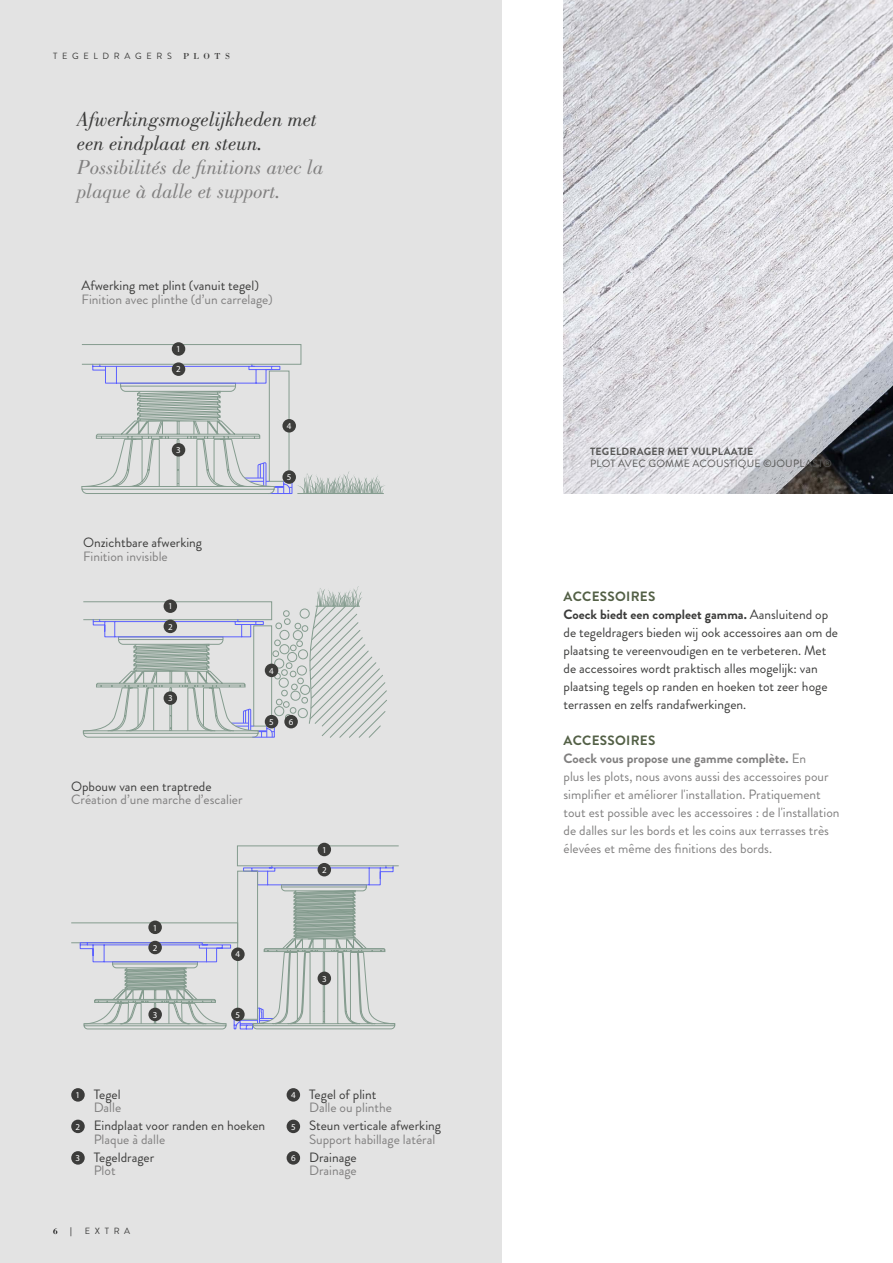
<style>
.page{position:relative;width:893px;height:1263px;background:#fff}
.page>*{position:absolute;margin:0;border:0;box-sizing:border-box;transform-origin:0 0}
.t1{font:italic 21px/24px "Bodoni Std";color:#818080}
.t2{font:italic 21px/24px "Bodoni Std";color:#3c3c3b}
.t3{font:13.5px/18px "Brandon Grotesque";color:#3c3c3b}
.t4{font:13.5px/18px "Brandon Grotesque";color:#818080}
.t5{font:10.5px "Brandon Grotesque";letter-spacing:.02em;color:#575756}
.t6{font:700 10.5px "Brandon Grotesque";letter-spacing:.02em;color:#575756}
.t7{font:9px "Brandon Grotesque";letter-spacing:.52em;color:#3c3c3b}
.t8{font:9px "Myriad Pro";color:#fff}
.s1{font-family:"Bodoni Std"}
.s2{font-family:"Myriad Pro";font-size:9px;color:#fff}
.s3{color:#818080}
.s4{font-family:"Bodoni Std";color:#000}
.s5{color:#3c3c3b}
.s6{font-weight:700;color:#536046}
.s7{font-weight:700}
</style>
<div class="page">
<div style="left:0;top:0;width:501px;height:1263px;background:#e3e3e3"></div>
<img style="left:563px;top:0;width:330px;height:494px">
<svg style="left:81px;top:364px;width:304px;height:130px"></svg>
<div style="left:82px;top:344px;width:219px;height:20px;border:1px solid #859c8f"></div>
<div style="left:172px;top:342px;width:13px;height:14px;background:#3d3d3b;border-radius:50%"></div>
<div style="left:172px;top:362px;width:13px;height:14px;background:#3d3d3b;border-radius:50%"></div>
<div style="left:172px;top:443px;width:13px;height:14px;background:#3d3d3b;border-radius:50%"></div>
<div style="left:282px;top:419px;width:14px;height:13px;background:#3d3d3b;border-radius:50%"></div>
<div style="left:282px;top:470px;width:14px;height:14px;background:#3d3d3b;border-radius:50%"></div>
<svg style="left:83px;top:586px;width:304px;height:152px"></svg>
<div style="left:164px;top:691px;width:13px;height:14px;background:#3d3d3b;border-radius:50%"></div>
<div style="left:265px;top:664px;width:13px;height:13px;background:#3d3d3b;border-radius:50%"></div>
<div style="left:265px;top:715px;width:13px;height:13px;background:#3d3d3b;border-radius:50%"></div>
<div style="left:284px;top:715px;width:14px;height:13px;background:#3d3d3b;border-radius:50%"></div>
<div style="left:164px;top:599px;width:13px;height:14px;background:#3d3d3b;border-radius:50%"></div>
<div style="left:164px;top:620px;width:13px;height:13px;background:#3d3d3b;border-radius:50%"></div>
<svg style="left:237px;top:845px;width:162px;height:179px"></svg>
<svg style="left:71px;top:865px;width:324px;height:164px"></svg>
<div style="left:237px;top:871px;width:21px;height:148px;border:1px solid #859c8f"></div>
<div style="left:231px;top:947px;width:14px;height:14px;background:#3d3d3b;border-radius:50%"></div>
<div style="left:231px;top:1008px;width:14px;height:13px;background:#3d3d3b;border-radius:50%"></div>
<div style="left:148px;top:920px;width:14px;height:14px;background:#3d3d3b;border-radius:50%"></div>
<div style="left:318px;top:843px;width:13px;height:13px;background:#3d3d3b;border-radius:50%"></div>
<div style="left:148px;top:941px;width:14px;height:13px;background:#3d3d3b;border-radius:50%"></div>
<div style="left:318px;top:863px;width:13px;height:13px;background:#3d3d3b;border-radius:50%"></div>
<div style="left:148px;top:1008px;width:14px;height:13px;background:#3d3d3b;border-radius:50%"></div>
<div style="left:318px;top:971px;width:13px;height:14px;background:#3d3d3b;border-radius:50%"></div>
<div style="left:71px;top:1088px;width:14px;height:14px;background:#3c3c3b;border-radius:50%"></div>
<div style="left:71px;top:1120px;width:14px;height:13px;background:#3c3c3b;border-radius:50%"></div>
<div style="left:71px;top:1151px;width:14px;height:14px;background:#3c3c3b;border-radius:50%"></div>
<div style="left:287px;top:1088px;width:13px;height:14px;background:#3c3c3b;border-radius:50%"></div>
<div style="left:287px;top:1120px;width:13px;height:13px;background:#3c3c3b;border-radius:50%"></div>
<div style="left:287px;top:1151px;width:13px;height:14px;background:#3c3c3b;border-radius:50%"></div>
<p class="t7" style="left:53px;top:50px;width:178px">TEGELDRAGERS <span class="s1">PLOTS</span></p>
<h1 class="t2" style="left:77px;top:108px;width:241px">Afwerkingsmogelijkheden met een eindplaat en steun.</h1>
<h1 class="t1" style="left:77px;top:156px;width:248px">Possibilités de finitions avec la plaque à dalle et support.</h1>
<p class="t3" style="left:82px;top:277px;width:179px">Afwerking met plint (vanuit tegel)</p>
<p class="t4" style="left:82px;top:290px;width:193px">Finition avec plinthe (d’un carrelage)</p>
<p class="t8" style="left:176px;top:344px;width:6px">1</p>
<p class="t8" style="left:176px;top:364px;width:6px">2</p>
<p class="t8" style="left:176px;top:444px;width:6px">3</p>
<p class="t8" style="left:287px;top:420px;width:6px">4</p>
<p class="t8" style="left:287px;top:472px;width:6px">5</p>
<p class="t3" style="left:83px;top:534px;width:121px">Onzichtbare afwerking</p>
<p class="t4" style="left:83px;top:547px;width:86px">Finition invisible</p>
<p class="t8" style="left:168px;top:601px;width:6px">1</p>
<p class="t8" style="left:168px;top:621px;width:6px">2</p>
<p class="t8" style="left:168px;top:693px;width:6px">3</p>
<p class="t8" style="left:269px;top:665px;width:6px">4</p>
<p class="t3" style="left:71px;top:777px;width:142px">Opbouw van een traptrede</p>
<p class="t4" style="left:71px;top:791px;width:173px">Création d’une marche d’escalier</p>
<p class="t8" style="left:269px;top:716px;width:6px">5</p>
<p class="t8" style="left:289px;top:716px;width:6px">6</p>
<p class="t8" style="left:153px;top:922px;width:6px">1</p>
<p class="t8" style="left:153px;top:942px;width:6px">2</p>
<p class="t8" style="left:153px;top:1009px;width:6px">3</p>
<p class="t8" style="left:236px;top:949px;width:6px">4</p>
<p class="t8" style="left:236px;top:1009px;width:6px">5</p>
<p class="t8" style="left:322px;top:844px;width:6px">1</p>
<p class="t8" style="left:322px;top:864px;width:6px">2</p>
<p class="t8" style="left:322px;top:973px;width:6px">3</p>
<p class="t3" style="left:76px;top:1087px;width:47px;line-height:13.5px;text-align:right"><span class="s2">1</span> Tegel<br><span class="s3">Dalle</span></p>
<p class="t3" style="left:94px;top:1119px;width:173px;line-height:13.5px;text-indent:-18px"><span class="s2">2</span> Eindplaat voor randen en hoeken<br><span class="s3">Plaque à dalle</span></p>
<p class="t3" style="left:94px;top:1150px;width:62px;line-height:13.5px;text-indent:-18px"><span class="s2">3</span> Tegeldrager<br><span class="s3">Plot</span></p>
<p class="t7" style="left:53px;top:1224px;width:79px"><span class="s4">6 |</span> EXTRA</p>
<p class="t4" style="left:309px;top:1087px;width:84px;line-height:13.5px;text-indent:-18px"><span class="s2">4</span> <span class="s5">Tegel of plint<br></span>Dalle ou plinthe</p>
<p class="t3" style="left:309px;top:1119px;width:133px;line-height:13.5px;text-indent:-18px"><span class="s2">5</span> Steun verticale afwerking<br><span class="s3">Support habillage latéral</span></p>
<p class="t3" style="left:291px;top:1150px;width:67px;line-height:13.5px;text-align:right"><span class="s2">6</span> Drainage<br><span class="s3">Drainage</span></p>
<p class="t6" style="left:590px;top:444px;width:165px">TEGELDRAGER MET VULPLAATJE</p>
<p class="t5" style="left:590px;top:456px;width:243px">PLOT AVEC GOMME ACOUSTIQUE ©JOUPLAST®</p>
<p class="t3" style="left:563px;top:587px;width:276px"><span class="s6">ACCESSOIRES<br></span><span class="s7">Coeck biedt een compleet gamma.</span> Aansluitend op de tegeldragers bieden wij ook accessoires aan om de plaatsing te vereenvoudigen en te verbeteren. Met de accessoires wordt praktisch alles mogelijk: van plaatsing tegels op randen en hoeken tot zeer hoge terrassen en zelfs randafwerkingen.</p>
<p class="t4" style="left:563px;top:731px;width:278px"><span class="s6">ACCESSOIRES<br></span><span class="s7">Coeck vous propose une gamme complète.</span> En<br>plus les plots, nous avons aussi des accessoires pour simplifier et améliorer l'installation. Pratiquement tout est possible avec les accessoires : de l'installation de dalles sur les bords et les coins aux terrasses très élevées et même des finitions des bords.</p>
</div>
